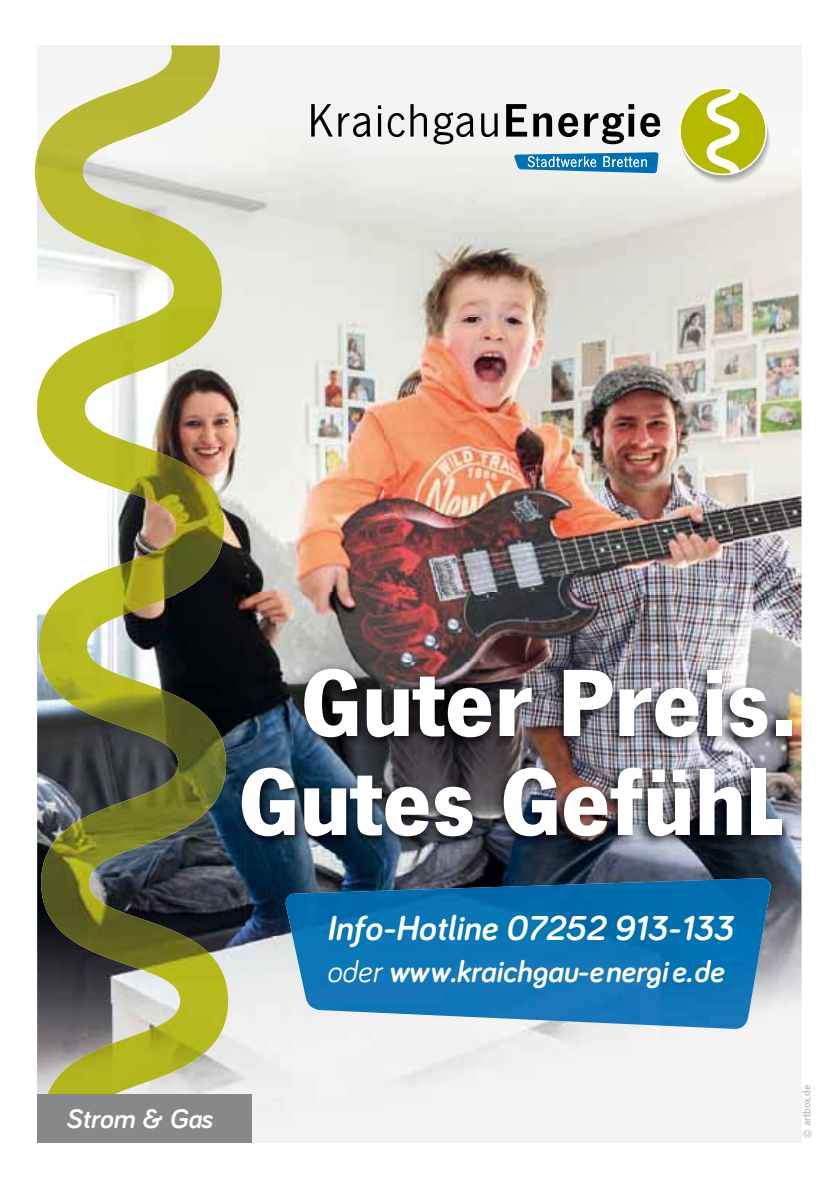
<style>
.page{position:relative;width:840px;height:1191px;background:#fff}
.page>*{position:absolute;margin:0;border:0;box-sizing:border-box;transform-origin:0 0}
.t1{font:700 99px/99px "News Got T";color:#fff;text-align:right}
.t2{font:italic 700 35.6px "Bariol";color:#fff}
.t3{font:italic 700 31.2px "Bariol";color:#fff}
.t4{font:italic 700 27.6px "Bariol";color:#fff}
.t5{font:500 11.6px "News Got T";color:#b1b3b4}
.s1{font-weight:400}
</style>
<div class="page">
<img style="left:37px;top:45px;width:694px;height:547px">
<img style="left:731px;top:45px;width:70px;height:1097px">
<img style="left:37px;top:592px;width:208px;height:501px">
<img style="left:245px;top:592px;width:487px;height:70px">
<img style="left:245px;top:848px;width:487px;height:88px">
<img style="left:245px;top:936px;width:69px;height:206px">
<svg style="left:35px;top:154px;width:2px;height:35px"></svg>
<img style="left:37px;top:45px;width:183px;height:202px">
<img style="left:100px;top:247px;width:122px;height:136px">
<img style="left:37px;top:334px;width:64px;height:385px">
<img style="left:100px;top:383px;width:65px;height:710px">
<img style="left:164px;top:454px;width:64px;height:621px">
<img style="left:41px;top:810px;width:60px;height:283px">
<div style="left:37px;top:1093px;width:215px;height:49px;background:#87888a"></div>
<img style="left:283px;top:878px;width:488px;height:151px">
<img style="left:235px;top:662px;width:558px;height:186px">
<img style="left:687px;top:120px;width:84px;height:64px">
<img style="left:685px;top:118px;width:85px;height:64px">
<img style="left:685px;top:117px;width:84px;height:63px">
<img style="left:678px;top:92px;width:90px;height:87px">
<svg style="left:680px;top:89px;width:85px;height:84px"></svg>
<svg style="left:311px;top:104px;width:348px;height:40px"></svg>
<svg style="left:513px;top:152px;width:145px;height:21px;background:#4e99c8"></svg>
<h1 class="t1" style="left:238px;top:653px;width:560px">Guter Preis.<br>Gutes Gefühl.</h1>
<p class="t2" style="left:326px;top:903px;width:408px">Info-Hotline 07252 913-133</p>
<p class="t3" style="left:326px;top:950px;width:398px"><span class="s1">oder</span> www.kraichgau-energie.de</p>
<p class="t4" style="left:66px;top:1099px;width:148px">Strom &amp; Gas</p>
<p class="t5" style="left:799px;top:1138px;width:55px;rotate:-90deg">© artbox.de</p>
</div>
